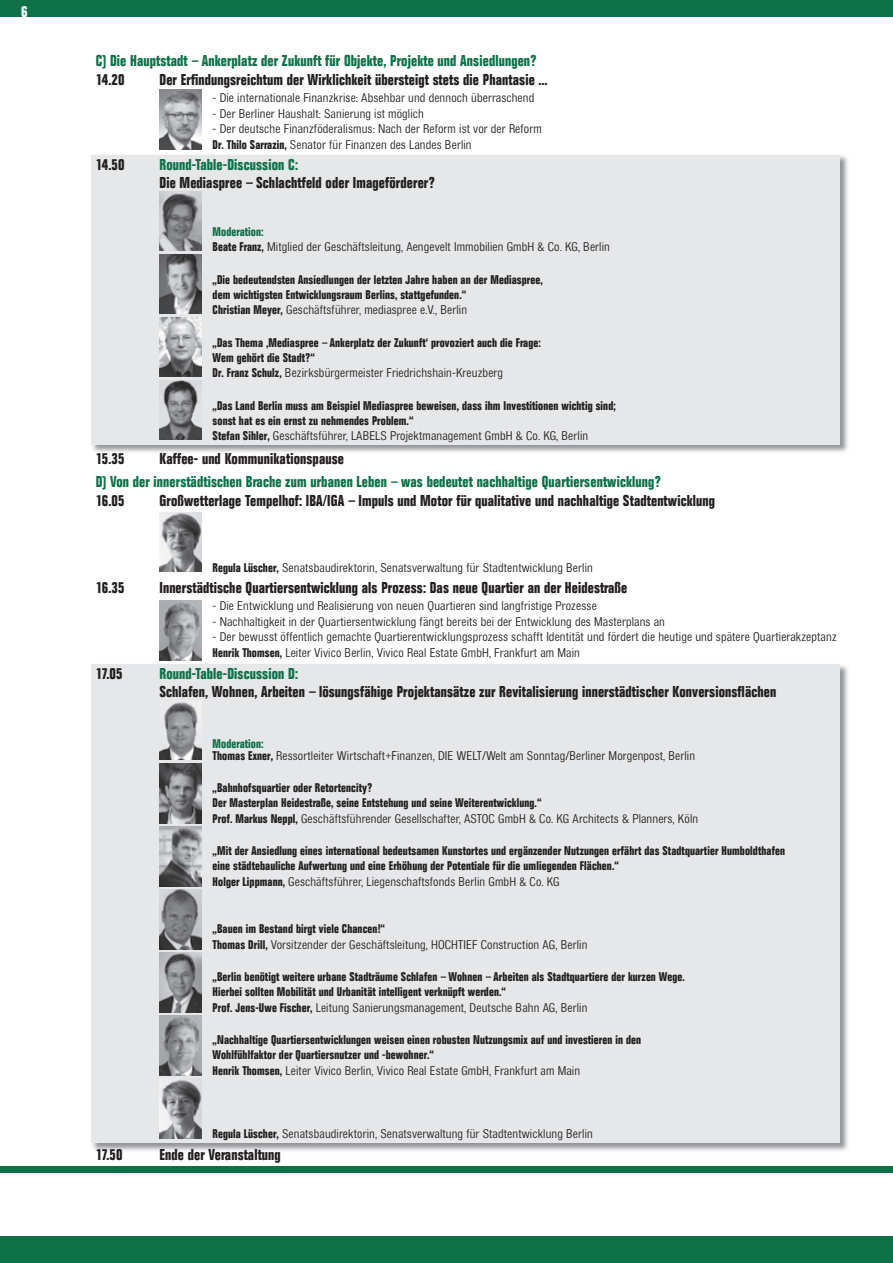
<style>
.page{position:relative;width:893px;height:1263px;background:#fff}
.page>*{position:absolute;margin:0;border:0;box-sizing:border-box;transform-origin:0 0}
.t1{font:15px "Folio SB Bol Con";letter-spacing:.01em;color:#231f20}
.t2{font:15px "Folio SB Bol Con";letter-spacing:.01em;color:#0e7147}
.t3{font:15px "Folio SB Bol Con";color:#fff}
.t4{font:12px/15.8px "Folio SB Lig Con";letter-spacing:.01em;color:#231f20}
.t5{font:12px/15px "Folio SB Bol Con";letter-spacing:.01em;color:#231f20}
.t6{font:12px "Folio SB Bol Con";letter-spacing:.01em;color:#0e7147}
.s1{font-family:"Folio SB Bol Con"}
</style>
<div class="page">
<img style="left:92px;top:665px;width:756px;height:486px">
<div style="left:91px;top:664px;width:749px;height:479px;background:#e6e7e9"></div>
<img style="left:91px;top:155px;width:757px;height:297px">
<div style="left:91px;top:155px;width:749px;height:289px;background:#e6e7e9"></div>
<div style="left:0;top:1166px;width:893px;height:97px;background:#0e7147"></div>
<div style="left:0;top:0;width:893px;height:17px;background:#0e7147"></div>
<div style="left:0;top:1173px;width:893px;height:63px;background:#fff"></div>
<img style="left:159px;top:90px;width:43px;height:59px">
<img style="left:159px;top:191px;width:43px;height:60px">
<img style="left:159px;top:254px;width:43px;height:60px">
<img style="left:159px;top:317px;width:43px;height:60px">
<img style="left:159px;top:380px;width:43px;height:60px">
<img style="left:159px;top:512px;width:43px;height:60px">
<img style="left:159px;top:601px;width:43px;height:59px">
<img style="left:159px;top:702px;width:43px;height:58px">
<img style="left:159px;top:763px;width:43px;height:60px">
<img style="left:159px;top:826px;width:43px;height:60px">
<img style="left:159px;top:889px;width:43px;height:60px">
<img style="left:159px;top:952px;width:43px;height:60px">
<img style="left:159px;top:1015px;width:43px;height:60px">
<img style="left:159px;top:1080px;width:43px;height:58px">
<p class="t3" style="left:21px;top:3px;width:8px">6</p>
<p class="t2" style="left:96px;top:52px;width:443px">C) Die Hauptstadt – Ankerplatz der Zukunft für Objekte, Projekte und Ansiedlungen?</p>
<p class="t1" style="left:96px;top:71px;width:30px">14.20</p>
<p class="t1" style="left:159px;top:71px;width:390px">Der Erfindungsreichtum der Wirklichkeit übersteigt stets die Phantasie …</p>
<p class="t4" style="left:213px;top:90px;width:323px">- Die internationale Finanzkrise: Absehbar und dennoch überraschend</p>
<p class="t4" style="left:213px;top:106px;width:213px">- Der Berliner Haushalt: Sanierung ist möglich</p>
<p class="t4" style="left:213px;top:121px;width:331px">- Der deutsche Finanzföderalismus: Nach der Reform ist vor der Reform<br><span class="s1">Dr. Thilo Sarrazin,</span> Senator für Finanzen des Landes Berlin</p>
<p class="t1" style="left:96px;top:156px;width:30px">14.50</p>
<p class="t2" style="left:159px;top:156px;width:140px">Round-Table-Discussion C:</p>
<p class="t1" style="left:159px;top:174px;width:277px">Die Mediaspree – Schlachtfeld oder Imageförderer?</p>
<p class="t6" style="left:213px;top:224px;width:52px">Moderation:</p>
<p class="t4" style="left:213px;top:239px;width:399px"><span class="s1">Beate Franz,</span> Mitglied der Geschäftsleitung, Aengevelt Immobilien GmbH &amp; Co. KG, Berlin</p>
<p class="t5" style="left:213px;top:272px;width:332px">„Die bedeutendsten Ansiedlungen der letzten Jahre haben an der Mediaspree, dem wichtigsten Entwicklungsraum Berlins, stattgefunden.“</p>
<p class="t4" style="left:213px;top:302px;width:256px"><span class="s1">Christian Meyer,</span> Geschäftsführer, mediaspree e.V., Berlin</p>
<p class="t5" style="left:213px;top:335px;width:330px">„Das Thema ‚Mediaspree – Ankerplatz der Zukunft‘ provoziert auch die Frage:<br>Wem gehört die Stadt?“</p>
<p class="t4" style="left:213px;top:365px;width:292px"><span class="s1">Dr. Franz Schulz,</span> Bezirksbürgermeister Friedrichshain-Kreuzberg</p>
<p class="t5" style="left:213px;top:398px;width:405px">„Das Land Berlin muss am Beispiel Mediaspree beweisen, dass ihm Investitionen wichtig sind; sonst hat es ein ernst zu nehmendes Problem.“</p>
<p class="t4" style="left:213px;top:428px;width:377px"><span class="s1">Stefan Sihler,</span> Geschäftsführer, LABELS Projektmanagement GmbH &amp; Co. KG, Berlin</p>
<p class="t1" style="left:96px;top:450px;width:30px">15.35</p>
<p class="t1" style="left:159px;top:450px;width:186px">Kaffee- und Kommunikationspause</p>
<p class="t2" style="left:96px;top:472px;width:567px">D) Von der innerstädtischen Brache zum urbanen Leben – was bedeutet nachhaltige Quartiersentwicklung?</p>
<p class="t1" style="left:96px;top:491px;width:30px">16.05</p>
<p class="t1" style="left:159px;top:491px;width:557px">Großwetterlage Tempelhof: IBA/IGA – Impuls und Motor für qualitative und nachhaltige Stadtentwicklung</p>
<p class="t4" style="left:213px;top:560px;width:382px"><span class="s1">Regula Lüscher,</span> Senatsbaudirektorin, Senatsverwaltung für Stadtentwicklung Berlin</p>
<p class="t1" style="left:96px;top:579px;width:30px">16.35</p>
<p class="t1" style="left:159px;top:579px;width:469px">Innerstädtische Quartiersentwicklung als Prozess: Das neue Quartier an der Heidestraße</p>
<p class="t4" style="left:213px;top:598px;width:386px">- Die Entwicklung und Realisierung von neuen Quartieren sind langfristige Prozesse</p>
<p class="t4" style="left:213px;top:614px;width:454px">- Nachhaltigkeit in der Quartiersentwicklung fängt bereits bei der Entwicklung des Masterplans an</p>
<p class="t4" style="left:213px;top:629px;width:626px">- Der bewusst öffentlich gemachte Quartierentwicklungsprozess schafft Identität und fördert die heutige und spätere Quartierakzeptanz<br><span class="s1">Henrik Thomsen,</span> Leiter Vivico Berlin, Vivico Real Estate GmbH, Frankfurt am Main</p>
<p class="t1" style="left:96px;top:665px;width:28px">17.05</p>
<p class="t2" style="left:159px;top:665px;width:140px">Round-Table-Discussion D:</p>
<p class="t1" style="left:159px;top:683px;width:618px">Schlafen, Wohnen, Arbeiten – lösungsfähige Projektansätze zur Revitalisierung innerstädtischer Konversionsflächen</p>
<p class="t6" style="left:213px;top:736px;width:52px">Moderation:</p>
<p class="t4" style="left:213px;top:748px;width:484px"><span class="s1">Thomas Exner,</span> Ressortleiter Wirtschaft+Finanzen, DIE WELT/Welt am Sonntag/Berliner Morgenpost, Berlin</p>
<p class="t5" style="left:213px;top:780px;width:330px">„Bahnhofsquartier oder Retortencity?<br>Der Masterplan Heidestraße, seine Entstehung und seine Weiterentwicklung.“</p>
<p class="t4" style="left:213px;top:811px;width:487px"><span class="s1">Prof. Markus Neppl,</span> Geschäftsführender Gesellschafter, ASTOC GmbH &amp; Co. KG Architects &amp; Planners, Köln</p>
<p class="t5" style="left:213px;top:843px;width:574px">„Mit der Ansiedlung eines international bedeutsamen Kunstortes und ergänzender Nutzungen erfährt das Stadtquartier Humboldthafen eine städtebauliche Aufwertung und eine Erhöhung der Potentiale für die umliegenden Flächen.“</p>
<p class="t4" style="left:213px;top:874px;width:348px"><span class="s1">Holger Lippmann,</span> Geschäftsführer, Liegenschaftsfonds Berlin GmbH &amp; Co. KG</p>
<p class="t5" style="left:213px;top:921px;width:174px">„Bauen im Bestand birgt viele Chancen!“</p>
<p class="t4" style="left:213px;top:937px;width:376px"><span class="s1">Thomas Drill,</span> Vorsitzender der Geschäftsleitung, HOCHTIEF Construction AG, Berlin</p>
<p class="t5" style="left:213px;top:968px;width:474px;line-height:15.8px">„Berlin benötigt weitere urbane Stadträume Schlafen – Wohnen – Arbeiten als Stadtquartiere der kurzen Wege.<br>Hierbei sollten Mobilität und Urbanität intelligent verknüpft werden.“</p>
<p class="t4" style="left:213px;top:1000px;width:376px"><span class="s1">Prof. Jens-Uwe Fischer,</span> Leitung Sanierungsmanagement, Deutsche Bahn AG, Berlin</p>
<p class="t5" style="left:213px;top:1032px;width:430px">„Nachhaltige Quartiersentwicklungen weisen einen robusten Nutzungsmix auf und investieren in den<br>Wohlfühlfaktor der Quartiersnutzer und -bewohner.“</p>
<p class="t4" style="left:213px;top:1063px;width:369px"><span class="s1">Henrik Thomsen,</span> Leiter Vivico Berlin, Vivico Real Estate GmbH, Frankfurt am Main</p>
<p class="t4" style="left:213px;top:1126px;width:382px"><span class="s1">Regula Lüscher,</span> Senatsbaudirektorin, Senatsverwaltung für Stadtentwicklung Berlin</p>
<p class="t1" style="left:96px;top:1146px;width:28px">17.50</p>
<p class="t1" style="left:159px;top:1146px;width:123px">Ende der Veranstaltung</p>
</div>
